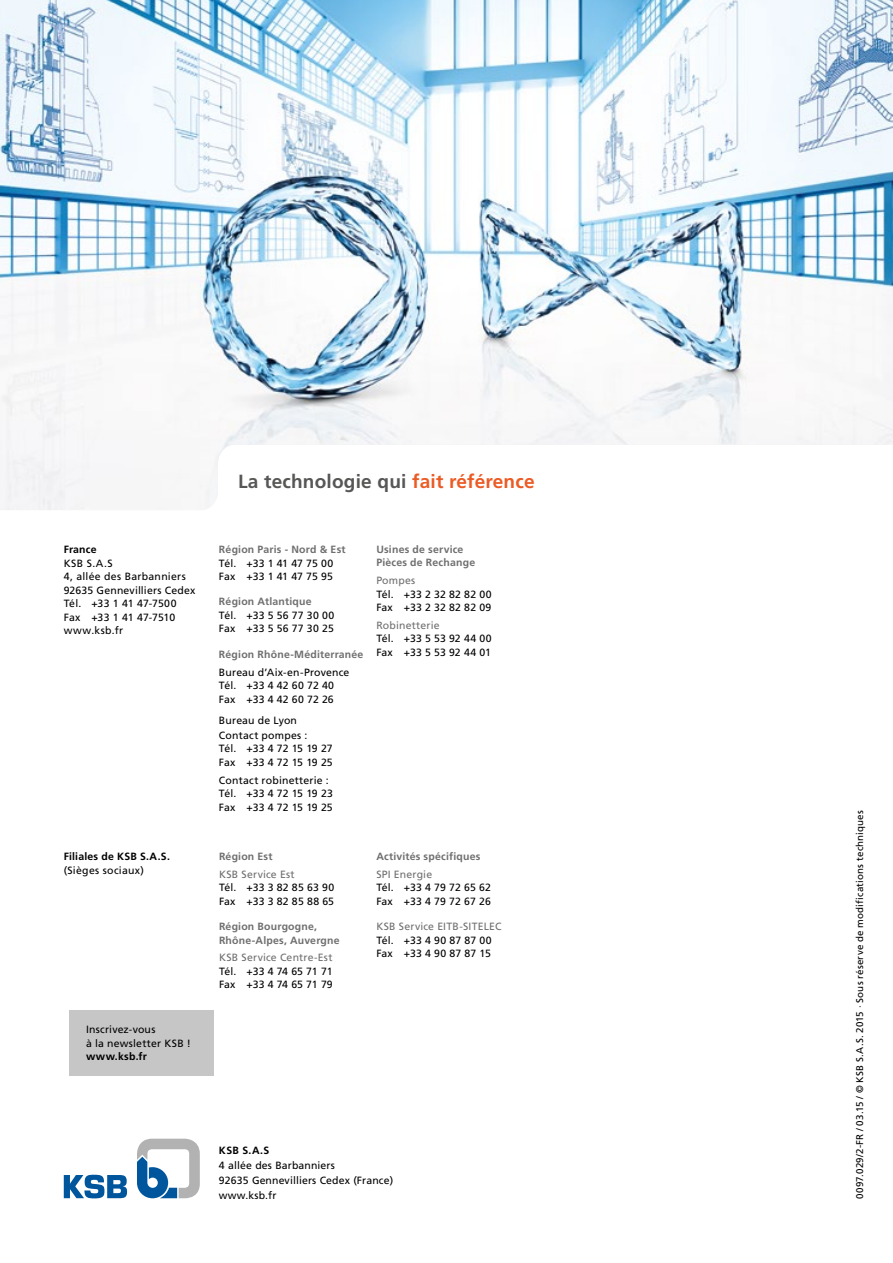
<style>
.page{position:relative;width:893px;height:1263px;background:#fff}
.page>*{position:absolute;margin:0;border:0;box-sizing:border-box;transform-origin:0 0}
.t1{font:700 19.05px "Frutiger LT Pro";letter-spacing:.01em;color:#575756}
.t2{font:10.5px/13.5px "Frutiger LT Pro";letter-spacing:.01em;color:#000}
.t3{font:700 10.5px/13.5px "Frutiger LT Pro";letter-spacing:.02em;color:#706f6f}
.t4{font:10.5px "Frutiger LT Pro";letter-spacing:.02em;color:#706f6f}
.t5{font:700 10.5px "Frutiger LT Pro";letter-spacing:.02em;color:#000}
.t6{font:10.5px "Frutiger LT Pro";letter-spacing:.03em;color:#000}
.t7{font:9.75px "Frutiger LT Pro";letter-spacing:.02em;color:#000}
.s1{color:#eb5b25}
</style>
<div class="page">
<img style="left:0;top:0;width:893px;height:510px">
<svg style="left:0;top:312px;width:1px;height:198px"></svg>
<div style="left:69px;top:1010px;width:145px;height:65px;background:#c6c6c6"></div>
<svg style="left:137px;top:1139px;width:63px;height:59px"></svg>
<svg style="left:64px;top:1174px;width:63px;height:24px"></svg>
<p class="t5" style="left:64px;top:543px;width:34px">France</p>
<p class="t2" style="left:64px;top:556px;width:133px">KSB S.A.S<br>4, allée des Barbanniers<br>92635 Gennevilliers Cedex<br>Tél. +33 1 41 47-7500<br>Fax +33 1 41 47-7510 www.ksb.fr</p>
<p class="t5" style="left:64px;top:850px;width:108px">Filiales de KSB S.A.S.</p>
<p class="t6" style="left:64px;top:864px;width:82px">(Sièges sociaux)</p>
<p class="t2" style="left:86px;top:1023px;width:106px">Inscrivez-vous<br>à la newsletter KSB !</p>
<p class="t5" style="left:86px;top:1050px;width:62px">www.ksb.fr</p>
<h1 class="t1" style="left:238px;top:470px;width:298px">La technologie qui <span class="s1">fait référence</span></h1>
<p class="t3" style="left:219px;top:543px;width:128px">Région Paris - Nord &amp; Est</p>
<p class="t2" style="left:219px;top:556px;width:116px">Tél. +33 1 41 47 75 00<br>Fax +33 1 41 47 75 95</p>
<p class="t3" style="left:219px;top:595px;width:94px">Région Atlantique</p>
<p class="t2" style="left:219px;top:608px;width:117px">Tél. +33 5 56 77 30 00<br>Fax +33 5 56 77 30 25</p>
<p class="t3" style="left:219px;top:647px;width:146px">Région Rhône-Méditerranée</p>
<p class="t2" style="left:219px;top:665px;width:132px">Bureau d’Aix-en-Provence<br>Tél. +33 4 42 60 72 40<br>Fax +33 4 42 60 72 26</p>
<p class="t2" style="left:219px;top:712px;width:90px;line-height:15px">Bureau de Lyon<br>Contact pompes :</p>
<p class="t2" style="left:219px;top:742px;width:115px">Tél. +33 4 72 15 19 27<br>Fax +33 4 72 15 19 25</p>
<p class="t2" style="left:219px;top:773px;width:115px">Contact robinetterie :<br>Tél. +33 4 72 15 19 23<br>Fax +33 4 72 15 19 25</p>
<p class="t3" style="left:376px;top:542px;width:100px">Usines de service<br>Pièces de Rechange</p>
<p class="t4" style="left:376px;top:574px;width:41px">Pompes</p>
<p class="t2" style="left:376px;top:587px;width:117px">Tél. +33 2 32 82 82 00<br>Fax +33 2 32 82 82 09</p>
<p class="t4" style="left:376px;top:619px;width:65px">Robinetterie</p>
<p class="t2" style="left:376px;top:632px;width:117px">Tél. +33 5 53 92 44 00<br>Fax +33 5 53 92 44 01</p>
<p class="t3" style="left:219px;top:850px;width:55px">Région Est</p>
<p class="t4" style="left:219px;top:868px;width:77px">KSB Service Est</p>
<p class="t2" style="left:219px;top:881px;width:117px">Tél. +33 3 82 85 63 90<br>Fax +33 3 82 85 88 65</p>
<p class="t3" style="left:219px;top:920px;width:122px">Région Bourgogne,<br>Rhône-Alpes, Auvergne</p>
<p class="t4" style="left:219px;top:951px;width:115px">KSB Service Centre-Est</p>
<p class="t2" style="left:219px;top:964px;width:115px">Tél. +33 4 74 65 71 71<br>Fax +33 4 74 65 71 79</p>
<p class="t3" style="left:376px;top:850px;width:106px">Activités spécifiques</p>
<p class="t4" style="left:376px;top:868px;width:57px">SPI Energie</p>
<p class="t2" style="left:376px;top:881px;width:116px">Tél. +33 4 79 72 65 62<br>Fax +33 4 79 72 67 26</p>
<p class="t4" style="left:376px;top:920px;width:127px">KSB Service EITB-SITELEC</p>
<p class="t2" style="left:376px;top:933px;width:117px">Tél. +33 4 90 87 87 00<br>Fax +33 4 90 87 87 15</p>
<p class="t5" style="left:219px;top:1144px;width:52px">KSB S.A.S</p>
<p class="t2" style="left:219px;top:1157px;width:176px;line-height:15px">4 allée des Barbanniers<br>92635 Gennevilliers Cedex (France) www.ksb.fr</p>
<p class="t7" style="left:854px;top:1198px;width:390px;rotate:-90deg">0097.029/2-FR / 03.15 / © KSB S.A.S. 2015 · Sous réserve de modifications techniques</p>
</div>
